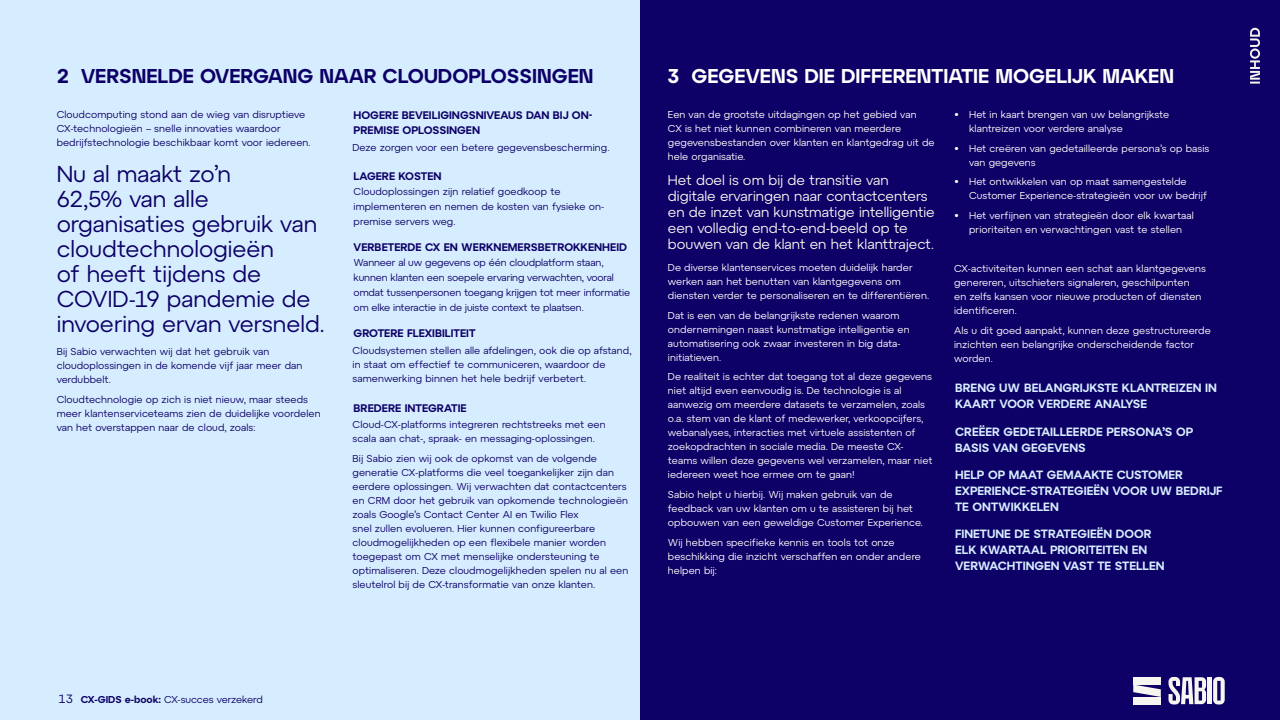
<style>
.page{position:relative;width:1280px;height:720px;background:#fff}
.page>*{position:absolute;margin:0;border:0;box-sizing:border-box;transform-origin:0 0}
.t1{font:23px/25px "Atyp BL Text";color:#0d0066}
.t2{font:600 20px "Atyp BL Display";color:#fff}
.t3{font:600 20px "Atyp BL Display";color:#0d0066}
.t4{font:14px/16px "Atyp BL Text";color:#f7f5f0}
.t5{font:600 12px/16px "Atyp BL Text";color:#d6edff}
.t6{font:600 11px/15px "Atyp BL Text";color:#0d0066}
.t7{font:10px/14px "Atyp BL Text";letter-spacing:.01em;color:#fff}
.t8{font:10px/14px "Atyp BL Text";letter-spacing:.01em;color:#0d0066}
.t9{font:10px/15px "Atyp BL Text";letter-spacing:-.01em;color:#0d0066}
.s1{font-size:12px}
.s2{font-family:"Atyp BL Display";font-weight:600}
</style>
<div class="page">
<div style="left:0;top:0;width:648px;height:720px;background:#d6edff"></div>
<div style="left:640px;top:0;width:640px;height:720px;background:#0d0066"></div>
<div style="left:1133px;top:677px;width:28px;height:8px;background:#f7f5f0"></div>
<div style="left:1133px;top:697px;width:28px;height:8px;background:#f7f5f0"></div>
<svg style="left:1133px;top:685px;width:28px;height:12px"></svg>
<svg style="left:1213px;top:677px;width:12px;height:27px"></svg>
<div style="left:1207px;top:677px;width:5px;height:27px;background:#f7f5f0"></div>
<svg style="left:1168px;top:677px;width:38px;height:27px"></svg>
<svg style="left:1250px;top:28px;width:10px;height:56px"></svg>
<h2 class="t3" style="left:57px;top:64px;width:538px">2 VERSNELDE OVERGANG NAAR CLOUDOPLOSSINGEN</h2>
<h2 class="t2" style="left:668px;top:64px;width:508px">3 GEGEVENS DIE DIFFERENTIATIE MOGELIJK MAKEN</h2>
<p class="t8" style="left:57px;top:107px;width:255px">Cloudcomputing stond aan de wieg van disruptieve<br>CX-technologieën – snelle innovaties waardoor bedrijfstechnologie beschikbaar komt voor iedereen.</p>
<h1 class="t1" style="left:57px;top:162px;width:269px">Nu al maakt zo’n<br>62,5% van alle organisaties gebruik van cloudtechnologieën<br>of heeft tijdens de<br>COVID-19 pandemie de invoering ervan versneld.</h1>
<p class="t8" style="left:57px;top:344px;width:247px">Bij Sabio verwachten wij dat het gebruik van cloudoplossingen in de komende vijf jaar meer dan verdubbelt.</p>
<p class="t8" style="left:57px;top:392px;width:265px">Cloudtechnologie op zich is niet nieuw, maar steeds meer klantenserviceteams zien de duidelijke voordelen van het overstappen naar de cloud, zoals:</p>
<p class="t7" style="left:969px;top:107px;width:202px;text-indent:-15px">• Het in kaart brengen van uw belangrijkste klantreizen voor verdere analyse</p>
<p class="t7" style="left:969px;top:141px;width:242px;text-indent:-15px">• Het creëren van gedetailleerde persona’s op basis van gegevens</p>
<p class="t7" style="left:969px;top:175px;width:239px;text-indent:-15px">• Het ontwikkelen van op maat samengestelde<br>Customer Experience-strategieën voor uw bedrijf</p>
<p class="t7" style="left:954px;top:208px;width:241px;text-align:center">• Het verfijnen van strategieën door elk kwartaal prioriteiten en verwachtingen vast te stellen</p>
<p class="t7" style="left:954px;top:262px;width:253px">CX-activiteiten kunnen een schat aan klantgegevens genereren, uitschieters signaleren, geschilpunten<br>en zelfs kansen voor nieuwe producten of diensten identificeren.</p>
<p class="t7" style="left:954px;top:323px;width:258px">Als u dit goed aanpakt, kunnen deze gestructureerde inzichten een belangrijke onderscheidende factor worden.</p>
<p class="t5" style="left:955px;top:380px;width:263px">BRENG UW BELANGRIJKSTE KLANTREIZEN IN<br>KAART VOOR VERDERE ANALYSE</p>
<p class="t5" style="left:955px;top:423px;width:239px">CREËER GEDETAILLEERDE PERSONA’S OP<br>BASIS VAN GEGEVENS</p>
<p class="t5" style="left:955px;top:466px;width:269px">HELP OP MAAT GEMAAKTE CUSTOMER<br>EXPERIENCE-STRATEGIEËN VOOR UW BEDRIJF<br>TE ONTWIKKELEN</p>
<p class="t5" style="left:955px;top:526px;width:211px">FINETUNE DE STRATEGIEËN DOOR<br>ELK KWARTAAL PRIORITEITEN EN<br>VERWACHTINGEN VAST TE STELLEN</p>
<p class="t7" style="left:668px;top:107px;width:268px">Een van de grootste uitdagingen op het gebied van<br>CX is het niet kunnen combineren van meerdere gegevensbestanden over klanten en klantgedrag uit de hele organisatie.</p>
<h3 class="t4" style="left:668px;top:171px;width:268px">Het doel is om bij de transitie van digitale ervaringen naar contactcenters en de inzet van kunstmatige intelligentie een volledig end-to-end-beeld op te bouwen van de klant en het klanttraject.</h3>
<p class="t7" style="left:668px;top:260px;width:263px">De diverse klantenservices moeten duidelijk harder werken aan het benutten van klantgegevens om diensten verder te personaliseren en te differentiëren.</p>
<p class="t7" style="left:668px;top:308px;width:243px">Dat is een van de belangrijkste redenen waarom ondernemingen naast kunstmatige intelligentie en automatisering ook zwaar investeren in big data&shy;initiatieven.</p>
<p class="t7" style="left:668px;top:370px;width:266px">De realiteit is echter dat toegang tot al deze gegevens niet altijd even eenvoudig is. De technologie is al aanwezig om meerdere datasets te verzamelen, zoals o.a. stem van de klant of medewerker, verkoopcijfers, webanalyses, interacties met virtuele assistenten of zoekopdrachten in sociale media. De meeste CX&shy;teams willen deze gegevens wel verzamelen, maar niet iedereen weet hoe ermee om te gaan!</p>
<p class="t7" style="left:668px;top:487px;width:257px">Sabio helpt u hierbij. Wij maken gebruik van de feedback van uw klanten om u te assisteren bij het opbouwen van een geweldige Customer Experience.</p>
<p class="t7" style="left:668px;top:535px;width:255px">Wij hebben specifieke kennis en tools tot onze beschikking die inzicht verschaffen en onder andere helpen bij:</p>
<p class="t6" style="left:354px;top:107px;width:240px">HOGERE BEVEILIGINGSNIVEAUS DAN BIJ ON-<br>PREMISE OPLOSSINGEN</p>
<p class="t8" style="left:353px;top:140px;width:258px">Deze zorgen voor een betere gegevensbescherming.</p>
<p class="t6" style="left:354px;top:168px;width:90px">LAGERE KOSTEN</p>
<p class="t8" style="left:354px;top:184px;width:252px;line-height:15px">Cloudoplossingen zijn relatief goedkoop te implementeren en nemen de kosten van fysieke on&shy;premise servers weg.</p>
<p class="t6" style="left:354px;top:240px;width:275px">VERBETERDE CX EN WERKNEMERSBETROKKENHEID</p>
<p class="t9" style="left:354px;top:255px;width:278px">Wanneer al uw gegevens op één cloudplatform staan, kunnen klanten een soepele ervaring verwachten, vooral omdat tussenpersonen toegang krijgen tot meer informatie om elke interactie in de juiste context te plaatsen.</p>
<p class="t6" style="left:354px;top:326px;width:123px">GROTERE FLEXIBILITEIT</p>
<p class="t8" style="left:353px;top:344px;width:280px">Cloudsystemen stellen alle afdelingen, ook die op afstand, in staat om effectief te communiceren, waardoor de samenwerking binnen het hele bedrijf verbetert.</p>
<p class="t6" style="left:354px;top:400px;width:115px">BREDERE INTEGRATIE</p>
<p class="t8" style="left:353px;top:418px;width:255px">Cloud-CX-platforms integreren rechtstreeks met een scala aan chat-, spraak- en messaging-oplossingen.</p>
<p class="t8" style="left:353px;top:451px;width:277px">Bij Sabio zien wij ook de opkomst van de volgende generatie CX-platforms die veel toegankelijker zijn dan eerdere oplossingen. Wij verwachten dat contactcenters en CRM door het gebruik van opkomende technologieën zoals Google’s Contact Center AI en Twilio Flex<br>snel zullen evolueren. Hier kunnen configureerbare cloudmogelijkheden op een flexibele manier worden toegepast om CX met menselijke ondersteuning te optimaliseren. Deze cloudmogelijkheden spelen nu al een sleutelrol bij de CX-transformatie van onze klanten.</p>
<p class="t8" style="left:59px;top:692px;width:205px"><span class="s1">13</span> <span class="s2">CX-GIDS e-book:</span> CX-succes verzekerd</p>
</div>
